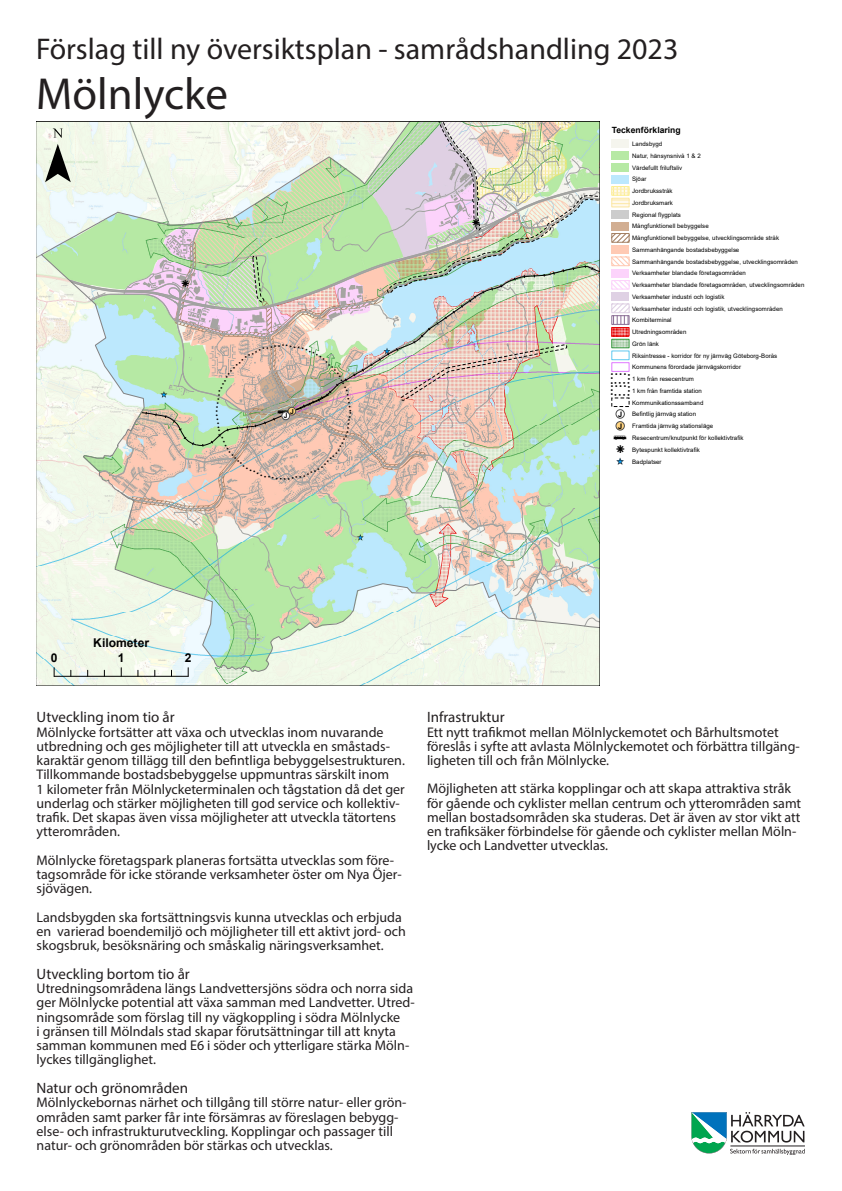
<style>
.page{position:relative;width:842px;height:1191px;background:#fff}
.page>*{position:absolute;margin:0;border:0;box-sizing:border-box;transform-origin:0 0}
.t1{font:77.9px "ESRI North";color:#000}
.t2{font:45px "Myriad Pro";color:#231f20}
.t3{font:30px "Myriad Pro";color:#231f20}
.t4{font:18px "ESRI Transportation Civic";color:#000}
.t5{font:16.4px "ESRI Transportation Civic";color:#000}
.t6{font:15px "Myriad Pro";color:#231f20}
.t7{font:14px/14.3px "Myriad Pro";color:#231f20}
.t8{font:700 12.1px "Arial";color:#000}
.t9{font:10.3px "ESRI Default Marker";color:#000}
.t10{font:700 8.6px "Arial";color:#000}
.t11{font:700 7.5px "Arial";color:#000}
.t12{font:700 6.8px "Arial";color:#000}
.t13{font:6.1px/11.7px "Arial";letter-spacing:.01em;color:#000}
.t14{font:2.6px "ESRI Default Marker";color:#000}
.t15{font:2.4px "ESRI Default Marker";color:#000}
.s1{font-family:"ESRI Default Marker";font-size:11.4px}
.s2{font-family:"ESRI Default Marker";font-size:10.8px;color:#03a1ff}
.s3{font-family:"ESRI Default Marker";font-size:10.8px}
</style>
<div class="page">
<svg style="left:36px;top:122px;width:564px;height:563px;background:#e7efe1"></svg>
<hr style="left:54px;top:676px;width:134px;height:1px;background:#000">
<svg style="left:691px;top:1112px;width:114px;height:43px"></svg>
<div style="left:612px;top:139px;width:17px;height:9px;background:#f5f5ee"></div>
<div style="left:612px;top:151px;width:17px;height:9px;background:#b6e9a4"></div>
<div style="left:612px;top:163px;width:17px;height:9px;background:#b6e9a4"></div>
<div style="left:612px;top:175px;width:17px;height:8px;background:#bce8fd"></div>
<div style="left:611px;top:186px;width:19px;height:10px;border:1px solid #fcee93"></div>
<svg style="left:612px;top:186px;width:17px;height:22px"></svg>
<div style="left:611px;top:198px;width:19px;height:9px;border:1px solid #fce8a8"></div>
<div style="left:612px;top:210px;width:17px;height:9px;background:#ccc"></div>
<div style="left:612px;top:222px;width:17px;height:8px;background:#d2ae92"></div>
<svg style="left:613px;top:235px;width:14px;height:6px"></svg>
<div style="left:611px;top:233px;width:18px;height:10px;border:1px solid #a37f62"></div>
<div style="left:612px;top:245px;width:17px;height:9px;background:#ffcab4"></div>
<svg style="left:613px;top:258px;width:15px;height:6px"></svg>
<div style="left:611px;top:256px;width:19px;height:10px;border:1px solid #ffcab4"></div>
<div style="left:612px;top:269px;width:17px;height:8px;background:#fcd3fb"></div>
<svg style="left:613px;top:282px;width:15px;height:6px"></svg>
<div style="left:611px;top:280px;width:19px;height:10px;border:1px solid #fcd3fb"></div>
<div style="left:612px;top:292px;width:17px;height:9px;background:#dfd1e4"></div>
<div style="left:611px;top:303px;width:19px;height:10px;border:1px solid #dfd1e4"></div>
<div style="left:611px;top:315px;width:19px;height:10px;border:1px solid #8f7399"></div>
<div style="left:611px;top:327px;width:18px;height:9px;border:1px solid #e60000"></div>
<svg style="left:612px;top:304px;width:17px;height:45px"></svg>
<div style="left:611px;top:339px;width:18px;height:9px;border:1px solid #3b9b42"></div>
<div style="left:611px;top:350px;width:19px;height:10px;border:1px solid #66cbf0"></div>
<div style="left:611px;top:362px;width:19px;height:10px;border:1px solid #e280ff"></div>
<svg style="left:611px;top:397px;width:19px;height:10px"></svg>
<div style="left:616px;top:409px;width:9px;height:9px;border:1px solid #4e4e4e;border-radius:50%"></div>
<div style="left:616px;top:421px;width:8px;height:9px;background:#ffd37f;border-radius:50%"></div>
<div style="left:616px;top:421px;width:9px;height:9px;border:1px solid #4e4e4e;border-radius:50%"></div>
<img style="left:68px;top:122px;width:532px;height:533px">
<p class="t3" style="left:36px;top:30px;width:644px">Förslag till ny översiktsplan - samrådshandling 2023</p>
<p class="t2" style="left:36px;top:66px;width:193px">Mölnlycke</p>
<p class="t10" style="left:612px;top:124px;width:70px">Teckenförklaring</p>
<p class="t13" style="left:632px;top:138px;width:174px">Landsbygd<br>Natur, hänsynsnivå 1 &amp; 2<br>Värdefullt friluftsliv<br>Sjöar<br>Jordbruksstråk<br>Jordbruksmark<br>Regional flygplats<br>Mångfunktionell bebyggelse<br>Mångfunktionell bebyggelse, utvecklingsområde stråk<br>Sammanhängande bostadsbebyggelse<br>Sammanhängande bostadsbebyggelse, utvecklingsområden<br>Verksamheter blandade företagsområden<br>Verksamheter blandade företagsområden, utvecklingsområden<br>Verksamheter industri och logistik<br>Verksamheter industri och logistik, utvecklingsområden<br>Kombiterminal<br>Utredningsområden<br>Grön länk<br>Riksintresse - korridor för ny järnväg Göteborg-Borås<br>Kommunens förordade järnvägskorridor</p>
<p class="t14" style="left:610px;top:384px;width:8px;rotate:-90deg">! !</p>
<p class="t1" style="left:45px;top:110px;width:27px">¯</p>
<p class="t9" style="left:472px;top:216px;width:9px">k</p>
<p class="t9" style="left:182px;top:277px;width:9px">k</p>
<p class="t15" style="left:262px;top:347px;width:23px;rotate:-9deg">!!!!!!</p>
<p class="t15" style="left:286px;top:344px;width:19px;rotate:9deg">!!!!!</p>
<p class="t15" style="left:306px;top:348px;width:19px;rotate:27deg">!!!!!</p>
<p class="t15" style="left:244px;top:356px;width:19px;rotate:-27deg">!!!!!</p>
<p class="t15" style="left:324px;top:357px;width:19px;rotate:45deg">!!!!!</p>
<p class="t15" style="left:230px;top:370px;width:19px;rotate:-45deg">!!!!!</p>
<p class="t15" style="left:339px;top:371px;width:23px;rotate:63deg">!!!!!!</p>
<p class="t15" style="left:349px;top:393px;width:19px;rotate:81deg">!!!!!</p>
<p class="t15" style="left:218px;top:391px;width:23px;rotate:-63deg">!!!!!!</p>
<p class="t14" style="left:611px;top:373px;width:16px">!!!!</p>
<p class="t14" style="left:631px;top:374px;width:8px;rotate:90deg">! !</p>
<p class="t14" style="left:616px;top:385px;width:3px;rotate:-180deg">!</p>
<p class="t14" style="left:621px;top:385px;width:3px;rotate:-180deg">!</p>
<p class="t14" style="left:625px;top:385px;width:3px;rotate:-180deg">!</p>
<p class="t14" style="left:629px;top:385px;width:3px;rotate:-180deg">!</p>
<p class="t13" style="left:632px;top:373px;width:63px">1 km från resecentrum</p>
<p class="t14" style="left:611px;top:385px;width:16px">!!!!</p>
<p class="t14" style="left:631px;top:386px;width:8px;rotate:90deg">! !</p>
<p class="t14" style="left:616px;top:396px;width:3px;rotate:-180deg">!</p>
<p class="t14" style="left:621px;top:396px;width:3px;rotate:-180deg">!</p>
<p class="t14" style="left:625px;top:396px;width:3px;rotate:-180deg">!</p>
<p class="t14" style="left:629px;top:396px;width:3px;rotate:-180deg">!</p>
<p class="t13" style="left:632px;top:384px;width:73px">1 km från framtida station<br>Kommunikationssamband</p>
<p class="t11" style="left:618px;top:409px;width:6px">Ј</p>
<p class="t13" style="left:632px;top:408px;width:65px">Befintlig järnväg station</p>
<p class="t11" style="left:618px;top:420px;width:6px">Ј</p>
<p class="t13" style="left:632px;top:420px;width:83px">Framtida järnväg stationsläge</p>
<p class="t4" style="left:614px;top:423px;width:14px">h</p>
<p class="t14" style="left:610px;top:395px;width:8px;rotate:-90deg">! !</p>
<p class="t15" style="left:215px;top:412px;width:19px;rotate:-81deg">!!!!!</p>
<p class="t5" style="left:278px;top:399px;width:13px">h</p>
<p class="t12" style="left:290px;top:406px;width:5px">Ј</p>
<p class="t12" style="left:284px;top:411px;width:5px">Ј</p>
<p class="t15" style="left:352px;top:412px;width:23px;rotate:99deg">!!!!!!</p>
<p class="t15" style="left:348px;top:436px;width:19px;rotate:117deg">!!!!!</p>
<p class="t15" style="left:338px;top:453px;width:19px;rotate:135deg">!!!!!</p>
<p class="t15" style="left:323px;top:468px;width:19px;rotate:153deg">!!!!!</p>
<p class="t15" style="left:218px;top:432px;width:19px;rotate:-99deg">!!!!!</p>
<p class="t15" style="left:227px;top:450px;width:19px;rotate:-117deg">!!!!!</p>
<p class="t13" style="left:616px;top:432px;width:129px;text-indent:16px">Resecentrum/knutpunkt för kollektivtrafik <span class="s1">k</span> Bytespunkt kollektivtrafik<br><span class="s2">^</span><span class="s3">_</span> Badplatser</p>
<p class="t15" style="left:243px;top:468px;width:23px;rotate:-135deg">!!!!!!</p>
<p class="t15" style="left:261px;top:477px;width:19px;rotate:-153deg">!!!!!</p>
<p class="t8" style="left:93px;top:634px;width:57px">Kilometer</p>
<p class="t8" style="left:51px;top:648px;width:8px">0</p>
<p class="t8" style="left:118px;top:648px;width:8px">1</p>
<p class="t8" style="left:185px;top:648px;width:8px">2</p>
<p class="t6" style="left:37px;top:708px;width:140px">Utveckling inom tio år</p>
<p class="t7" style="left:37px;top:724px;width:355px">Mölnlycke fortsätter att växa och utvecklas inom nuvarande utbredning och ges möjligheter till att utveckla en småstads-</p>
<p class="t7" style="left:37px;top:753px;width:370px">karaktär genom tillägg till den befintliga bebyggelsestrukturen.<br>Tillkommande bostadsbebyggelse uppmuntras särskilt inom</p>
<p class="t7" style="left:37px;top:781px;width:370px">1 kilometer från Mölnlycketerminalen och tågstation då det ger underlag och stärker möjligheten till god service och kollektiv&shy;trafik. Det skapas även vissa möjligheter att utveckla tätortens ytterområden.</p>
<p class="t7" style="left:37px;top:852px;width:367px">Mölnlycke företagspark planeras fortsätta utvecklas som före&shy;tagsområde för icke störande verksamheter öster om Nya Öjer&shy;sjövägen.</p>
<p class="t7" style="left:37px;top:909px;width:371px">Landsbygden ska fortsättningsvis kunna utvecklas och erbjuda en varierad boendemiljö och möjligheter till ett aktivt jord- och skogsbruk, besöksnäring och småskalig näringsverksamhet.</p>
<p class="t6" style="left:37px;top:964px;width:155px">Utveckling bortom tio år</p>
<p class="t7" style="left:37px;top:981px;width:380px">Utredningsområdena längs Landvettersjöns södra och norra sida ger Mölnlycke potential att växa samman med Landvetter. Utred&shy;ningsområde som förslag till ny vägkoppling i södra Mölnlycke<br>i gränsen till Mölndals stad skapar förutsättningar till att knyta samman kommunen med E6 i söder och ytterligare stärka Möln&shy;lyckes tillgänglighet.</p>
<p class="t6" style="left:37px;top:1078px;width:153px">Natur och grönområden</p>
<p class="t7" style="left:37px;top:1095px;width:371px">Mölnlyckebornas närhet och tillgång till större natur- eller grön-</p>
<p class="t7" style="left:37px;top:1109px;width:363px">områden samt parker får inte försämras av föreslagen bebygg-</p>
<p class="t7" style="left:37px;top:1123px;width:358px">else- och infrastrukturutveckling. Kopplingar och passager till natur- och grönområden bör stärkas och utvecklas.</p>
<p class="t6" style="left:427px;top:708px;width:79px">Infrastruktur</p>
<p class="t7" style="left:427px;top:724px;width:374px">Ett nytt trafikmot mellan Mölnlyckemotet och Bårhultsmotet föreslås i syfte att avlasta Mölnlyckemotet och förbättra tillgäng&shy;ligheten till och från Mölnlycke.</p>
<p class="t7" style="left:427px;top:781px;width:376px">Möjligheten att stärka kopplingar och att skapa attraktiva stråk för gående och cyklister mellan centrum och ytterområden samt mellan bostadsområden ska studeras. Det är även av stor vikt att en trafiksäker förbindelse för gående och cyklister mellan Möln&shy;lycke och Landvetter utvecklas.</p>
</div>
